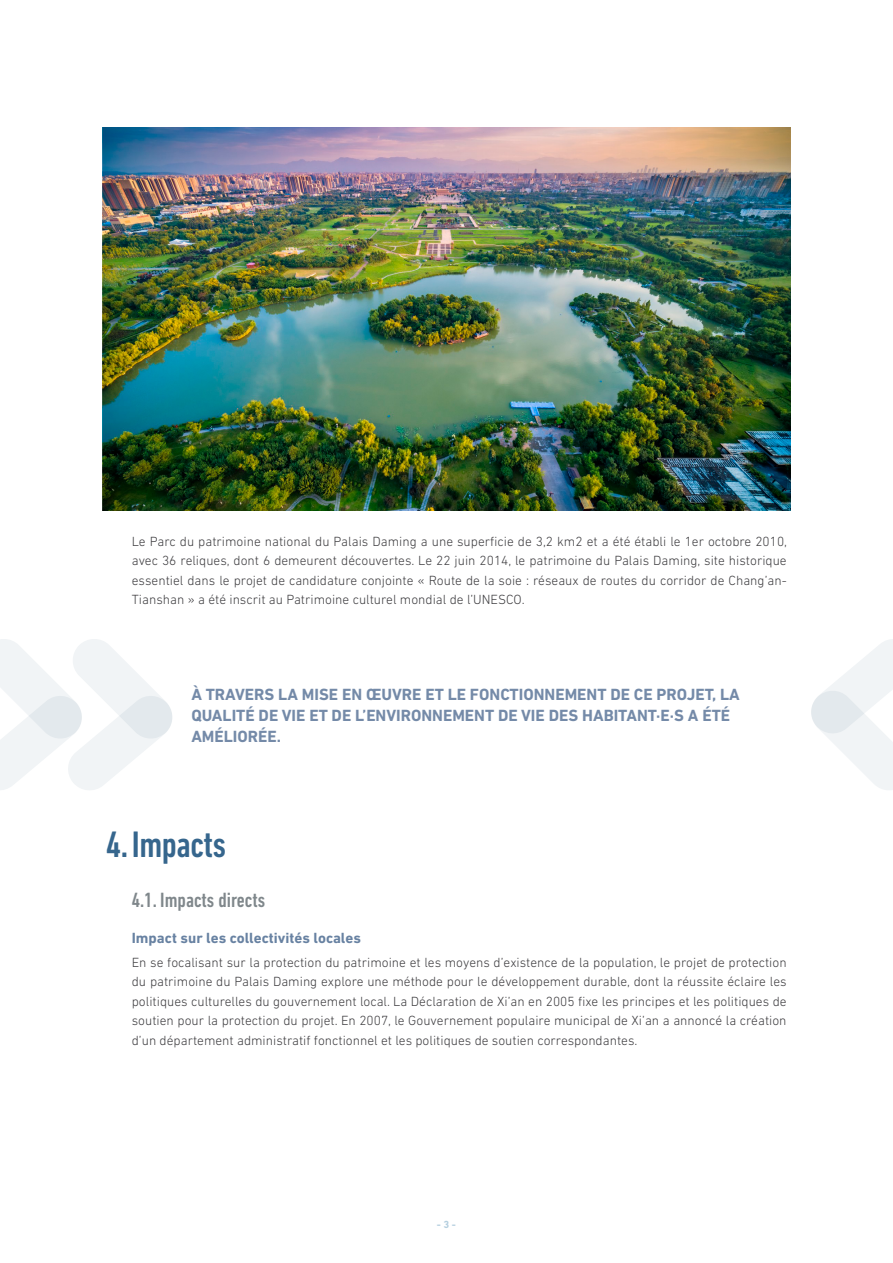
<style>
.page{position:relative;width:893px;height:1263px;background:#fff}
.page>*{position:absolute;margin:0;border:0;box-sizing:border-box;transform-origin:0 0}
.t1{font:500 condensed 37.5px "DIN Next LT Pro";letter-spacing:-.01em;color:#36668d}
.t2{font:500 condensed 21px "DIN Next LT Pro";color:#7f878b}
.t3{font:700 16.5px/21px "DIN Next LT Pro";color:#748aa8}
.t4{font:700 15px "DIN Next LT Pro";color:#6882a2}
.t5{font:300 13.5px/19.5px "DIN Next LT Pro";color:#3e3d40;text-align:justify}
.t6{font:700 10.5px "DIN Next LT Pro";color:#b5cfdf}
</style>
<div class="page">
<img style="left:102px;top:128px;width:689px;height:382px">
<svg style="left:0;top:639px;width:172px;height:151px"></svg>
<svg style="left:811px;top:639px;width:82px;height:151px"></svg>
<p class="t5" style="left:132px;top:531px;width:657px">Le Parc du patrimoine national du Palais Daming a une superficie de 3,2 km2 et a été établi le 1er octobre 2010, avec 36 reliques, dont 6 demeurent découvertes. Le 22 juin 2014, le patrimoine du Palais Daming, site historique essentiel dans le projet de candidature conjointe « Route de la soie : réseaux de routes du corridor de Chang’an-Tianshan » a été inscrit au Patrimoine culturel mondial de l’UNESCO.</p>
<p class="t3" style="left:191px;top:684px;width:550px">À TRAVERS LA MISE EN ŒUVRE ET LE FONCTIONNEMENT DE CE PROJET, LA<br>QUALITÉ DE VIE ET DE L’ENVIRONNEMENT DE VIE DES HABITANT·E·S A ÉTÉ<br>AMÉLIORÉE.</p>
<h1 class="t1" style="left:106px;top:823px;width:121px">4.Impacts</h1>
<h2 class="t2" style="left:132px;top:887px;width:135px">4.1. Impacts directs</h2>
<p class="t4" style="left:132px;top:929px;width:231px">Impact sur les collectivités locales</p>
<p class="t5" style="left:132px;top:952px;width:656px">En se focalisant sur la protection du patrimoine et les moyens d’existence de la population, le projet de protection du patrimoine du Palais Daming explore une méthode pour le développement durable, dont la réussite éclaire les politiques culturelles du gouvernement local. La Déclaration de Xi’an en 2005 fixe les principes et les politiques de soutien pour la protection du projet. En 2007, le Gouvernement populaire municipal de Xi’an a annoncé la création d’un département administratif fonctionnel et les politiques de soutien correspondantes.</p>
<p class="t6" style="left:437px;top:1218px;width:21px">- 3 -</p>
</div>
